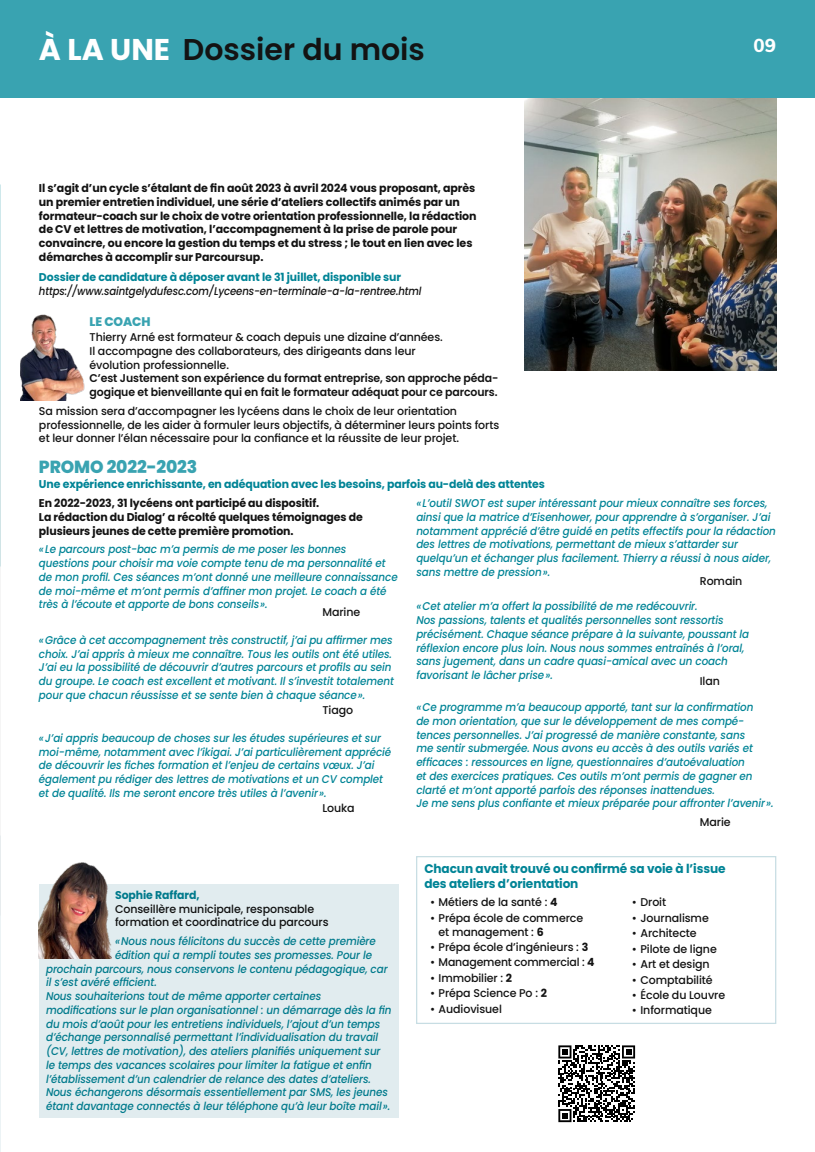
<style>
.page{position:relative;width:815px;height:1152px;background:#fff}
.page>*{position:absolute;margin:0;border:0;box-sizing:border-box;transform-origin:0 0}
.t1{font:600 30px "Poppins";color:#131313}
.t2{font:800 18.75px "Nunito Sans";color:#fff}
.t3{font:800 17.5px "Poppins";letter-spacing:-.01em;color:#39a3b1}
.t4{font:700 12.5px/15px "Poppins";letter-spacing:-.01em;color:#008496}
.t5{font:800 12.5px "Poppins";letter-spacing:-.01em;color:#39a3b1}
.t6{font:italic 500 11.25px/13.8px "Poppins";letter-spacing:-.01em;color:#008496;scale:.92 1}
.t7{font:500 11.25px/13.8px "Poppins";letter-spacing:-.01em;color:#131313}
.t8{font:700 11.25px/13.8px "Poppins";letter-spacing:-.01em;color:#131313}
.t9{font:700 11.25px "Poppins";letter-spacing:-.01em;color:#008496}
.t10{font:600 11.25px/13.8px "Poppins";letter-spacing:-.01em;color:#131313}
.t11{font:italic 500 11.25px "Poppins";letter-spacing:-.01em;color:#131313;scale:.9 1}
.s1{font-weight:700;color:#fff}
.s2{font-weight:700}
</style>
<div class="page">
<div style="left:416px;top:856px;width:360px;height:168px;border:1px solid #c7dde3"></div>
<div style="left:39px;top:884px;width:360px;height:233px;background:#e1ecef"></div>
<img style="left:39px;top:862px;width:73px;height:96px">
<img style="left:20px;top:314px;width:65px;height:86px">
<img style="left:524px;top:97px;width:252px;height:273px">
<div style="left:0;top:0;width:815px;height:97px;background:#39a3b1"></div>
<svg style="left:558px;top:1045px;width:77px;height:77px"></svg>
<h1 class="t1" style="left:39px;top:32px;width:387px"><span class="s1">À LA UNE</span> Dossier du mois</h1>
<h2 class="t2" style="left:753px;top:32px;width:24px">09</h2>
<p class="t8" style="left:39px;top:181px;width:439px">Il s’agit d’un cycle s’étalant de fin août 2023 à avril 2024 vous proposant, après un premier entretien individuel, une série d’ateliers collectifs animés par un formateur-coach sur le choix de votre orientation professionnelle, la rédaction de CV et lettres de motivation, l’accompagnement à la prise de parole pour convaincre, ou encore la gestion du temps et du stress ; le tout en lien avec les démarches à accomplir sur Parcoursup.</p>
<p class="t9" style="left:39px;top:271px;width:364px">Dossier de candidature à déposer avant le 31 juillet, disponible sur</p>
<p class="t11" style="left:39px;top:284px;width:427px">https://www.saintgelydufesc.com/Lyceens-en-terminale-a-la-rentree.html</p>
<p class="t5" style="left:90px;top:314px;width:62px">LE COACH</p>
<p class="t7" style="left:90px;top:330px;width:355px">Thierry Arné est formateur &amp; coach depuis une dizaine d’années.<br>Il accompagne des collaborateurs, des dirigeants dans leur évolution professionnelle.</p>
<p class="t10" style="left:90px;top:371px;width:411px">C’est Justement son expérience du format entreprise, son approche péda&shy;gogique et bienveillante qui en fait le formateur adéquat pour ce parcours.</p>
<p class="t7" style="left:39px;top:404px;width:462px">Sa mission sera d’accompagner les lycéens dans le choix de leur orientation professionnelle, de les aider à formuler leurs objectifs, à déterminer leurs points forts et leur donner l’élan nécessaire pour la confiance et la réussite de leur projet.</p>
<h3 class="t3" style="left:39px;top:457px;width:160px">PROMO 2022-2023</h3>
<p class="t9" style="left:39px;top:478px;width:508px">Une expérience enrichissante, en adéquation avec les besoins, parfois au-delà des attentes</p>
<p class="t8" style="left:39px;top:496px;width:325px">En 2022-2023, 31 lycéens ont participé au dispositif.<br>La rédaction du Dialog’ a récolté quelques témoignages de plusieurs jeunes de cette première promotion.</p>
<p class="t6" style="left:39px;top:542px;width:391px">«Le parcours post-bac m’a permis de me poser les bonnes questions pour choisir ma voie compte tenu de ma personnalité et de mon profil. Ces séances m’ont donné une meilleure connaissance de moi-même et m’ont permis d’affiner mon projet. Le coach a été très à l’écoute et apporte de bons conseils».</p>
<p class="t6" style="left:416px;top:496px;width:392px">«L’outil SWOT est super intéressant pour mieux connaître ses forces, ainsi que la matrice d’Eisenhower, pour apprendre à s’organiser. J’ai notamment apprécié d’être guidé en petits effectifs pour la rédaction des lettres de motivations, permettant de mieux s’attarder sur quelqu’un et échanger plus facilement. Thierry a réussi à nous aider, sans mettre de pression».</p>
<p class="t7" style="left:700px;top:574px;width:44px">Romain</p>
<p class="t6" style="left:416px;top:599px;width:363px">«Cet atelier m’a offert la possibilité de me redécouvrir.<br>Nos passions, talents et qualités personnelles sont ressortis précisément. Chaque séance prépare à la suivante, poussant la réflexion encore plus loin. Nous nous sommes entraînés à l’oral, sans jugement, dans un cadre quasi-amical avec un coach favorisant le lâcher prise».</p>
<p class="t7" style="left:322px;top:605px;width:39px">Marine</p>
<p class="t6" style="left:39px;top:633px;width:387px">«Grâce à cet accompagnement très constructif, j’ai pu affirmer mes choix. J’ai appris à mieux me connaître. Tous les outils ont été utiles.<br>J’ai eu la possibilité de découvrir d’autres parcours et profils au sein du groupe. Le coach est excellent et motivant. Il s’investit totalement pour que chacun réussisse et se sente bien à chaque séance».</p>
<p class="t7" style="left:322px;top:703px;width:32px">Tiago</p>
<p class="t6" style="left:39px;top:731px;width:384px">«J’ai appris beaucoup de choses sur les études supérieures et sur moi-même, notamment avec l’ikigai. J’ai particulièrement apprécié de découvrir les fiches formation et l’enjeu de certains vœux. J’ai également pu rédiger des lettres de motivations et un CV complet et de qualité. Ils me seront encore très utiles à l’avenir».</p>
<p class="t7" style="left:322px;top:801px;width:34px">Louka</p>
<p class="t7" style="left:700px;top:674px;width:22px">Ilan</p>
<p class="t6" style="left:416px;top:700px;width:390px">«Ce programme m’a beaucoup apporté, tant sur la confirmation<br>de mon orientation, que sur le développement de mes compé&shy;tences personnelles. J’ai progressé de manière constante, sans<br>me sentir submergée. Nous avons eu accès à des outils variés et efficaces : ressources en ligne, questionnaires d’autoévaluation<br>et des exercices pratiques. Ces outils m’ont permis de gagner en clarté et m’ont apporté parfois des réponses inattendues.<br>Je me sens plus confiante et mieux préparée pour affronter l’avenir».</p>
<p class="t7" style="left:700px;top:815px;width:32px">Marie</p>
<p class="t4" style="left:424px;top:861px;width:303px">Chacun avait trouvé ou confirmé sa voie à l’issue des ateliers d’orientation</p>
<p class="t7" style="left:430px;top:895px;width:129px">• Métiers de la santé : <span class="s2">4</span></p>
<p class="t7" style="left:439px;top:911px;width:146px;text-indent:-9px">• Prépa école de commerce et management : <span class="s2">6</span></p>
<p class="t7" style="left:430px;top:940px;width:160px">• Prépa école d’ingénieurs : <span class="s2">3</span></p>
<p class="t7" style="left:430px;top:955px;width:166px">• Management commercial : <span class="s2">4</span></p>
<p class="t7" style="left:430px;top:971px;width:84px">• Immobilier : <span class="s2">2</span></p>
<p class="t7" style="left:430px;top:986px;width:118px">• Prépa Science Po : <span class="s2">2</span></p>
<p class="t7" style="left:430px;top:1002px;width:73px">• Audiovisuel</p>
<p class="t9" style="left:115px;top:888px;width:86px">Sophie Raffard,</p>
<p class="t7" style="left:115px;top:902px;width:215px">Conseillère municipale, responsable formation et coordinatrice du parcours</p>
<p class="t6" style="left:115px;top:934px;width:285px">«Nous nous félicitons du succès de cette première</p>
<p class="t6" style="left:115px;top:948px;width:281px">édition qui a rempli toutes ses promesses. Pour le</p>
<p class="t6" style="left:46px;top:962px;width:373px">prochain parcours, nous conservons le contenu pédagogique, car</p>
<p class="t6" style="left:46px;top:975px;width:122px">il s’est avéré efficient.</p>
<p class="t6" style="left:46px;top:989px;width:301px">Nous souhaiterions tout de même apporter certaines</p>
<p class="t6" style="left:46px;top:1003px;width:377px">modifications sur le plan organisationnel : un démarrage dès la fin</p>
<p class="t6" style="left:46px;top:1017px;width:365px">du mois d’août pour les entretiens individuels, l’ajout d’un temps</p>
<p class="t6" style="left:46px;top:1030px;width:363px">d’échange personnalisé permettant l’individualisation du travail</p>
<p class="t6" style="left:46px;top:1044px;width:365px">(CV, lettres de motivation), des ateliers planifiés uniquement sur</p>
<p class="t6" style="left:46px;top:1058px;width:356px">le temps des vacances scolaires pour limiter la fatigue et enfin</p>
<p class="t6" style="left:46px;top:1072px;width:355px">l’établissement d’un calendrier de relance des dates d’ateliers.</p>
<p class="t6" style="left:46px;top:1085px;width:373px">Nous échangerons désormais essentiellement par SMS, les jeunes</p>
<p class="t6" style="left:46px;top:1099px;width:376px">étant davantage connectés à leur téléphone qu’à leur boîte mail».</p>
<p class="t7" style="left:632px;top:895px;width:36px">• Droit</p>
<p class="t7" style="left:632px;top:911px;width:78px">• Journalisme</p>
<p class="t7" style="left:632px;top:926px;width:66px">• Architecte</p>
<p class="t7" style="left:632px;top:942px;width:86px">• Pilote de ligne</p>
<p class="t7" style="left:632px;top:957px;width:79px">• Art et design</p>
<p class="t7" style="left:632px;top:972px;width:82px">• Comptabilité</p>
<p class="t7" style="left:632px;top:988px;width:95px">• École du Louvre</p>
<p class="t7" style="left:632px;top:1003px;width:81px">• Informatique</p>
</div>
